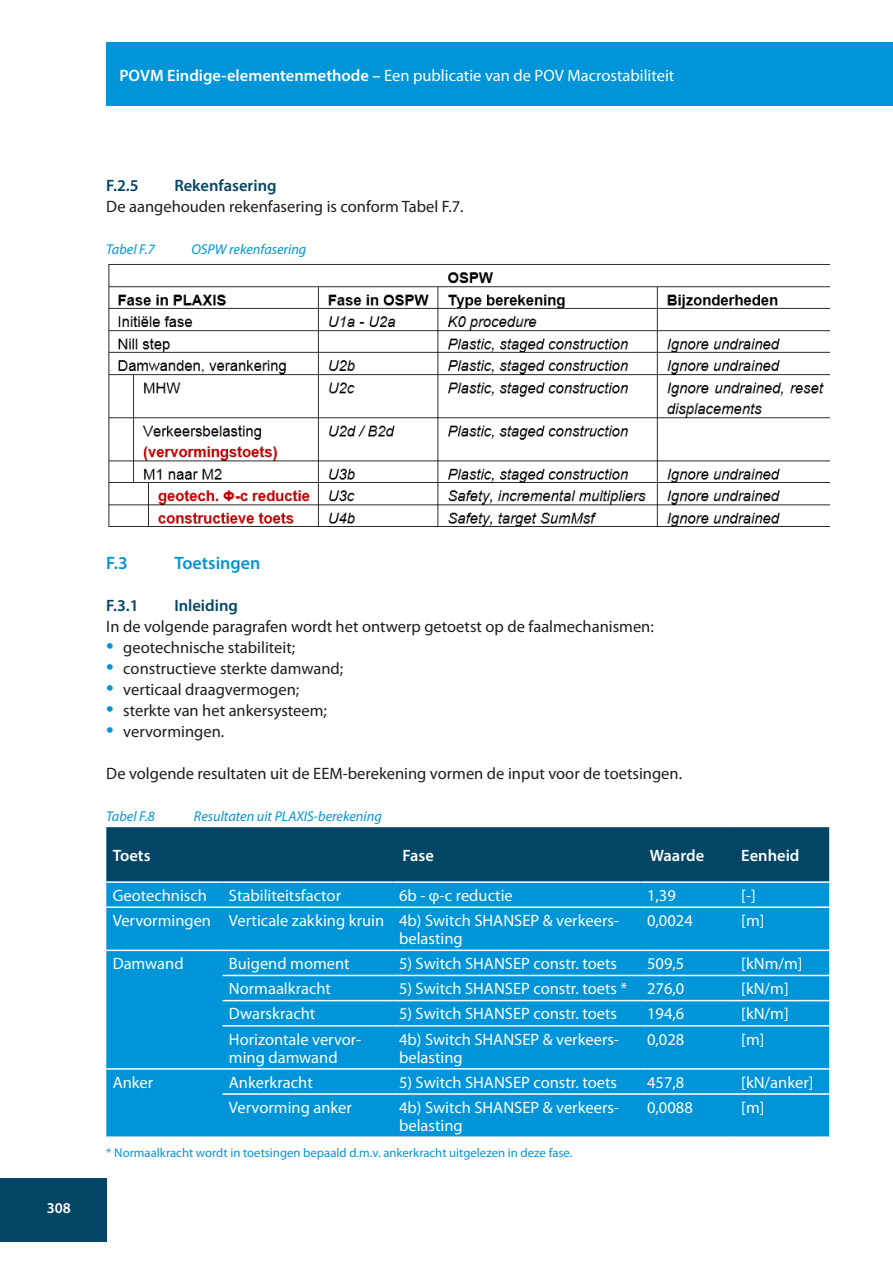
<style>
.page{position:relative;width:893px;height:1263px;background:#fff}
.page>*{position:absolute;margin:0;border:0;box-sizing:border-box;transform-origin:0 0}
.kop_paragraaf{font:600 18px "Myriad Pro";color:#0095d9}
.tabel{font:16.5px/18px "Myriad Pro";color:#fff}
.body{font:16.5px "Myriad Pro";color:#1d1d1b}
.kop_subparagraaf{font:600 16.5px "Myriad Pro";color:#034564}
.tabel-2{font:600 16.5px "Myriad Pro";color:#fff}
.t1{font:600 15px "Myriad Pro";color:#fff}
.figuuronderschrift{font:italic 14.25px "Myriad Pro";color:#0095d9}
.verwijzingen{font:12.75px "Myriad Pro";color:#0095d9}
.s1{font-weight:600}
.s2{font-size:27px;color:#0095d9}
</style>
<div class="page">
<div style="left:0;top:1178px;width:106px;height:64px;background:#034564"></div>
<div style="left:106px;top:43px;width:787px;height:63px;background:#0095d9"></div>
<img style="left:108px;top:264px;width:721px;height:263px">
<div style="left:106px;top:827px;width:723px;height:54px;background:#034564"></div>
<div style="left:106px;top:883px;width:723px;height:253px;background:#0095d9"></div>
<hr style="left:106px;top:906px;width:117px;height:2px;background:#fff">
<hr style="left:106px;top:949px;width:117px;height:2px;background:#fff">
<hr style="left:106px;top:1068px;width:117px;height:2px;background:#fff">
<hr style="left:223px;top:906px;width:170px;height:2px;background:#fff">
<hr style="left:393px;top:906px;width:248px;height:2px;background:#fff">
<hr style="left:641px;top:906px;width:94px;height:2px;background:#fff">
<hr style="left:735px;top:906px;width:94px;height:2px;background:#fff">
<hr style="left:223px;top:949px;width:170px;height:2px;background:#fff">
<hr style="left:393px;top:949px;width:248px;height:2px;background:#fff">
<hr style="left:641px;top:949px;width:94px;height:2px;background:#fff">
<hr style="left:735px;top:949px;width:94px;height:2px;background:#fff">
<hr style="left:223px;top:975px;width:170px;height:1px;background:#fff">
<hr style="left:393px;top:975px;width:248px;height:1px;background:#fff">
<hr style="left:641px;top:975px;width:94px;height:1px;background:#fff">
<hr style="left:735px;top:975px;width:94px;height:1px;background:#fff">
<hr style="left:223px;top:1000px;width:170px;height:1px;background:#fff">
<hr style="left:393px;top:1000px;width:248px;height:1px;background:#fff">
<hr style="left:641px;top:1000px;width:94px;height:1px;background:#fff">
<hr style="left:735px;top:1000px;width:94px;height:1px;background:#fff">
<hr style="left:223px;top:1025px;width:170px;height:1px;background:#fff">
<hr style="left:393px;top:1025px;width:248px;height:1px;background:#fff">
<hr style="left:641px;top:1025px;width:94px;height:1px;background:#fff">
<hr style="left:735px;top:1025px;width:94px;height:1px;background:#fff">
<hr style="left:223px;top:1068px;width:170px;height:2px;background:#fff">
<hr style="left:393px;top:1068px;width:248px;height:2px;background:#fff">
<hr style="left:641px;top:1068px;width:94px;height:2px;background:#fff">
<hr style="left:735px;top:1068px;width:94px;height:2px;background:#fff">
<hr style="left:223px;top:1093px;width:170px;height:2px;background:#fff">
<hr style="left:393px;top:1093px;width:248px;height:2px;background:#fff">
<hr style="left:641px;top:1093px;width:94px;height:2px;background:#fff">
<hr style="left:735px;top:1093px;width:94px;height:2px;background:#fff">
<p class="tabel" style="left:119px;top:66px;width:556px"><span class="s1">POVM Eindige-elementenmethode –</span> Een publicatie van de POV Macrostabiliteit</p>
<p class="kop_subparagraaf" style="left:106px;top:175px;width:34px">F.2.5</p>
<p class="kop_subparagraaf" style="left:174px;top:175px;width:104px">Rekenfasering</p>
<p class="body" style="left:106px;top:196px;width:359px">De aangehouden rekenfasering is conform Tabel F.7.</p>
<p class="figuuronderschrift" style="left:106px;top:240px;width:50px">Tabel F.7</p>
<p class="figuuronderschrift" style="left:191px;top:240px;width:117px">OSPW rekenfasering</p>
<p class="t1" style="left:47px;top:1198px;width:26px">308</p>
<p class="kop_paragraaf" style="left:106px;top:552px;width:23px">F.3</p>
<p class="kop_paragraaf" style="left:174px;top:552px;width:88px">Toetsingen</p>
<p class="kop_subparagraaf" style="left:106px;top:595px;width:34px">F.3.1</p>
<p class="kop_subparagraaf" style="left:174px;top:595px;width:65px">Inleiding</p>
<p class="body" style="left:106px;top:616px;width:549px">In de volgende paragrafen wordt het ontwerp getoetst op de faalmechanismen:</p>
<p class="body" style="left:106px;top:637px;width:190px"><span class="s2">•</span> geotechnische stabiliteit;</p>
<p class="body" style="left:106px;top:658px;width:238px"><span class="s2">•</span> constructieve sterkte damwand;</p>
<p class="body" style="left:106px;top:679px;width:194px"><span class="s2">•</span> verticaal draagvermogen;</p>
<p class="body" style="left:106px;top:700px;width:222px"><span class="s2">•</span> sterkte van het ankersysteem;</p>
<p class="body" style="left:106px;top:721px;width:119px"><span class="s2">•</span> vervormingen.</p>
<p class="body" style="left:106px;top:763px;width:577px">De volgende resultaten uit de EEM-berekening vormen de input voor de toetsingen.</p>
<p class="figuuronderschrift" style="left:106px;top:807px;width:50px">Tabel F.8</p>
<p class="figuuronderschrift" style="left:194px;top:807px;width:189px">Resultaten uit PLAXIS-berekening</p>
<p class="tabel-2" style="left:113px;top:845px;width:39px">Toets</p>
<p class="tabel-2" style="left:402px;top:845px;width:33px">Fase</p>
<p class="tabel-2" style="left:650px;top:845px;width:56px">Waarde</p>
<p class="tabel-2" style="left:741px;top:845px;width:60px">Eenheid</p>
<p class="tabel" style="left:113px;top:886px;width:96px">Geotechnisch</p>
<p class="tabel" style="left:229px;top:886px;width:114px">Stabiliteitsfactor</p>
<p class="tabel" style="left:399px;top:886px;width:115px">6b - φ-c reductie</p>
<p class="tabel" style="left:647px;top:886px;width:30px">1,39</p>
<p class="tabel" style="left:741px;top:886px;width:16px">[-]</p>
<p class="tabel" style="left:113px;top:911px;width:100px">Vervormingen</p>
<p class="tabel" style="left:229px;top:911px;width:157px">Verticale zakking kruin</p>
<p class="tabel" style="left:399px;top:911px;width:222px">4b) Switch SHANSEP &amp; verkeers&shy;belasting</p>
<p class="tabel" style="left:647px;top:911px;width:47px">0,0024</p>
<p class="tabel" style="left:741px;top:911px;width:25px">[m]</p>
<p class="tabel" style="left:113px;top:954px;width:72px">Damwand</p>
<p class="tabel" style="left:229px;top:954px;width:122px">Buigend moment</p>
<p class="tabel" style="left:399px;top:954px;width:220px">5) Switch SHANSEP constr. toets</p>
<p class="tabel" style="left:647px;top:954px;width:39px">509,5</p>
<p class="tabel" style="left:741px;top:954px;width:63px">[kNm/m]</p>
<p class="tabel" style="left:229px;top:979px;width:104px">Normaalkracht</p>
<p class="tabel" style="left:399px;top:979px;width:230px">5) Switch SHANSEP constr. toets *</p>
<p class="tabel" style="left:647px;top:979px;width:39px">276,0</p>
<p class="tabel" style="left:741px;top:979px;width:49px">[kN/m]</p>
<p class="tabel" style="left:229px;top:1004px;width:88px">Dwarskracht</p>
<p class="tabel" style="left:399px;top:1004px;width:220px">5) Switch SHANSEP constr. toets</p>
<p class="tabel" style="left:647px;top:1004px;width:39px">194,6</p>
<p class="tabel" style="left:741px;top:1004px;width:49px">[kN/m]</p>
<p class="tabel" style="left:229px;top:1030px;width:134px">Horizontale vervor&shy;ming damwand</p>
<p class="tabel" style="left:399px;top:1030px;width:222px">4b) Switch SHANSEP &amp; verkeers&shy;belasting</p>
<p class="tabel" style="left:647px;top:1030px;width:39px">0,028</p>
<p class="tabel" style="left:741px;top:1030px;width:25px">[m]</p>
<p class="tabel" style="left:113px;top:1073px;width:42px">Anker</p>
<p class="tabel" style="left:229px;top:1073px;width:85px">Ankerkracht</p>
<p class="tabel" style="left:399px;top:1073px;width:220px">5) Switch SHANSEP constr. toets</p>
<p class="tabel" style="left:647px;top:1073px;width:39px">457,8</p>
<p class="tabel" style="left:741px;top:1073px;width:74px">[kN/anker]</p>
<p class="tabel" style="left:229px;top:1098px;width:125px">Vervorming anker</p>
<p class="tabel" style="left:399px;top:1098px;width:222px">4b) Switch SHANSEP &amp; verkeers&shy;belasting</p>
<p class="tabel" style="left:647px;top:1098px;width:47px">0,0088</p>
<p class="tabel" style="left:741px;top:1098px;width:25px">[m]</p>
<p class="verwijzingen" style="left:106px;top:1145px;width:468px">* Normaalkracht wordt in toetsingen bepaald d.m.v. ankerkracht uitgelezen in deze fase.</p>
</div>
